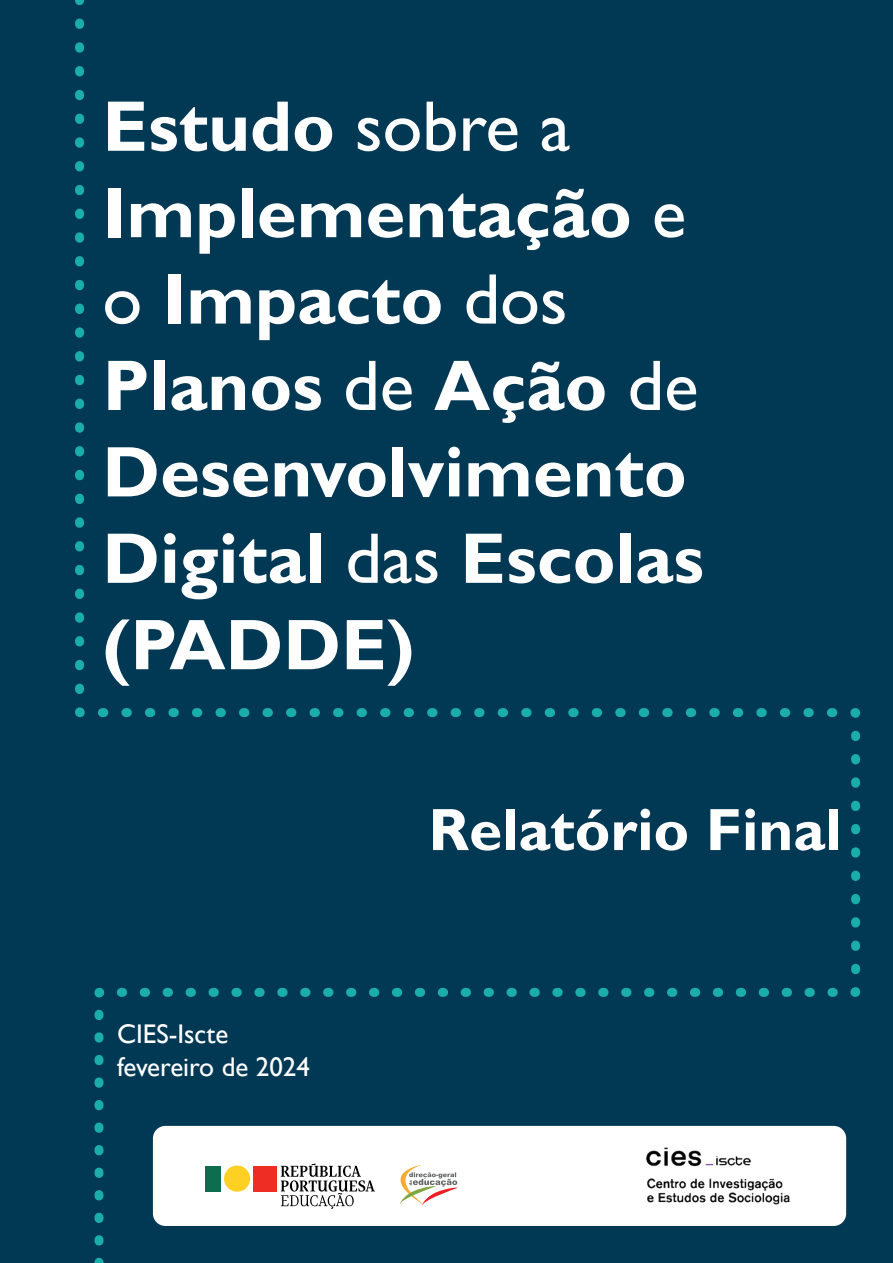
<style>
.page{position:relative;width:893px;height:1263px;background:#013955}
.page>*{position:absolute;margin:0;border:0;box-sizing:border-box;transform-origin:0 0}
.t1{font:700 72px/86.4px "Gill Sans";color:#fff}
.t2{font:700 60px "Gill Sans";color:#fff}
.t3{font:27px/32.4px "Gill Sans";color:#fff}
.s1{font-weight:400}
</style>
<div class="page">
<svg style="left:94px;top:1212px;width:10px;height:29px"></svg>
<svg style="left:94px;top:987px;width:11px;height:209px"></svg>
<svg style="left:121px;top:988px;width:29px;height:9px"></svg>
<svg style="left:167px;top:987px;width:694px;height:10px"></svg>
<svg style="left:851px;top:940px;width:9px;height:30px"></svg>
<svg style="left:850px;top:708px;width:11px;height:215px"></svg>
<svg style="left:803px;top:708px;width:30px;height:9px"></svg>
<svg style="left:75px;top:707px;width:711px;height:10px"></svg>
<svg style="left:75px;top:660px;width:9px;height:29px"></svg>
<svg style="left:75px;top:18px;width:9px;height:624px"></svg>
<div style="left:153px;top:1126px;width:693px;height:100px;background:#fff;border-radius:12px"></div>
<img style="left:644px;top:1125px;width:173px;height:80px">
<div style="left:253px;top:1166px;width:23px;height:25px;background:#ee2d24"></div>
<div style="left:206px;top:1166px;width:15px;height:25px;background:#0d6d4e"></div>
<div style="left:224px;top:1165px;width:26px;height:27px;background:#ffd024;border-radius:50%"></div>
<svg style="left:281px;top:1163px;width:177px;height:46px"></svg>
<p class="t1" style="left:102px;top:85px;width:603px">Estudo <span class="s1">sobre a<br></span>Implementação <span class="s1">e o</span> Impacto <span class="s1">dos<br></span>Planos <span class="s1">de</span> Ação <span class="s1">de<br></span>Desenvolvimento<br>Digital <span class="s1">das</span> Escolas (PADDE)</p>
<p class="t3" style="left:117px;top:1018px;width:194px">CIES-Iscte fevereiro de 2024</p>
<p class="t2" style="left:428px;top:794px;width:414px">Relatório Final</p>
</div>
